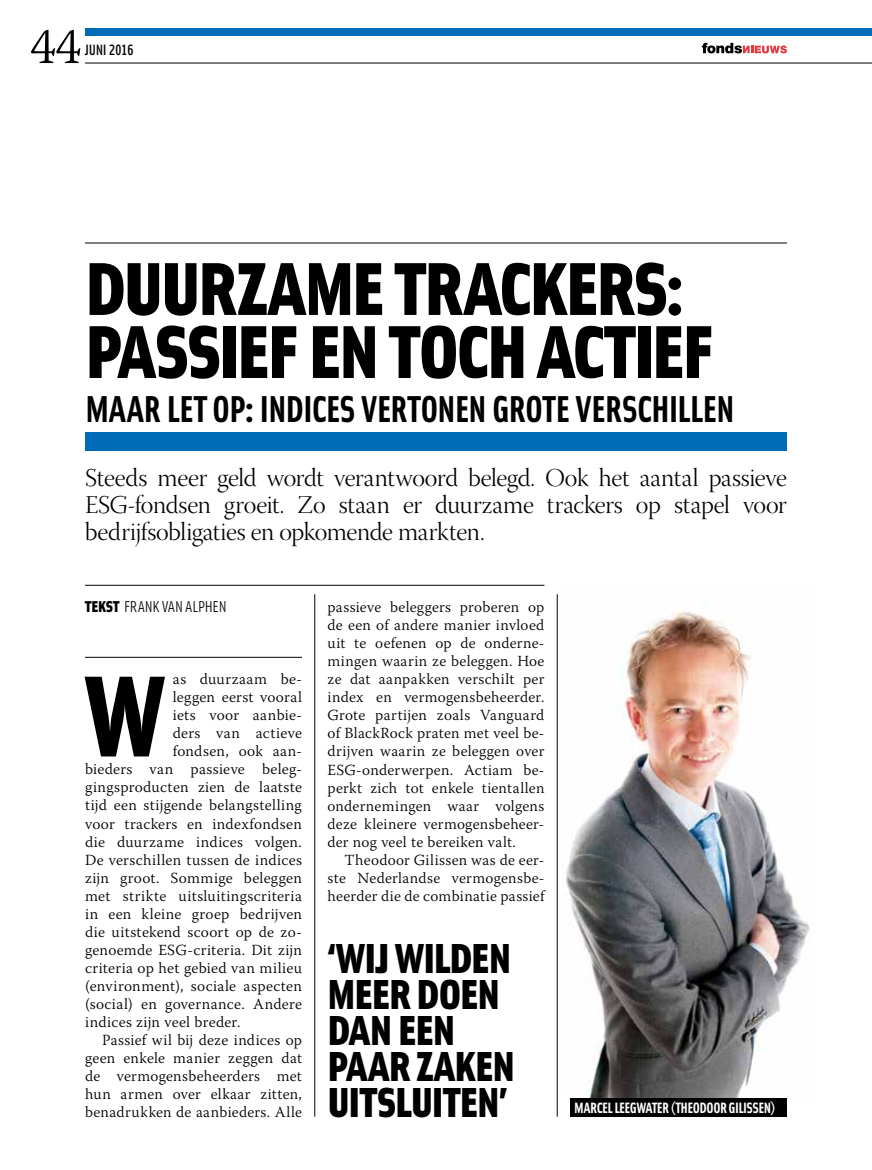
<style>
.page{position:relative;width:872px;height:1170px;background:#fff}
.page>*{position:absolute;margin:0;border:0;box-sizing:border-box;transform-origin:0 0}
.t1{font:900 115.5px "Solex";color:#000}
.t2{font:900 75px/63px "Solex";letter-spacing:-.03em;color:#000}
.t3{font:300 51px "Warnock Pro";color:#000}
.t4{font:900 42px/36px "Solex";letter-spacing:-.025em;color:#000}
.t5{font:700 37.5px "Solex";letter-spacing:-.025em;color:#000}
.t6{font:25.5px/27px "Warnock Pro Light Disp";letter-spacing:-.015em;color:#000;text-align:justify}
.t7{font:15.75px "Solex";letter-spacing:-.015em;color:#000}
.t8{font:300 15.3px/18px "Warnock Pro";letter-spacing:.02em;color:#000;text-align:justify}
.t9{font:700 15px "Solex";letter-spacing:-.035em;color:#fff}
.t10{font:500 15px "Solex";color:#000}
.s1{font-family:"Solex Medium Lining";font-weight:400}
.s2{font-weight:900}
</style>
<div class="page">
<hr style="left:314px;top:594px;width:1px;height:522px;background:#000">
<hr style="left:557px;top:594px;width:1px;height:522px;background:#000">
<div style="left:85px;top:432px;width:702px;height:18px;background:#006bb6"></div>
<hr style="left:85px;top:243px;width:702px;height:1px;background:#000">
<hr style="left:85px;top:585px;width:459px;height:1px;background:#000">
<img style="left:566px;top:610px;width:244px;height:488px">
<div style="left:570px;top:1098px;width:217px;height:18px;background:#000"></div>
<hr style="left:85px;top:657px;width:217px;height:1px;background:#000">
<div style="left:85px;top:29px;width:787px;height:7px;background:#006bb6"></div>
<svg style="left:702px;top:43px;width:85px;height:10px"></svg>
<hr style="left:85px;top:63px;width:787px;height:1px;background:#000">
<h3 class="t3" style="left:30px;top:16px;width:52px">44</h3>
<p class="t10" style="left:85px;top:40px;width:50px">JUNI <span class="s1">2016</span></p>
<h2 class="t2" style="left:85px;top:252px;width:629px">DUURZAME TRACKERS:<br>PASSIEF EN TOCH ACTIEF</h2>
<h3 class="t5" style="left:85px;top:384px;width:651px">MAAR LET OP: INDICES VERTONEN GROTE VERSCHILLEN</h3>
<h3 class="t6" style="left:85px;top:467px;width:703px">Steeds meer geld wordt verantwoord belegd. Ook het aantal passieve ESG-fondsen groeit. Zo staan er duurzame trackers op stapel voor bedrijfsobligaties en opkomende markten.</h3>
<p class="t7" style="left:85px;top:597px;width:143px"><span class="s2">TEKST</span> FRANK VAN ALPHEN</p>
<p class="t8" style="left:327px;top:598px;width:218px">passieve beleggers proberen op de een of andere manier invloed uit te oefenen op de onderne&shy;mingen waarin ze beleggen. Hoe ze dat aanpakken verschilt per index en vermogensbeheerder.<br>Grote partijen zoals Vanguard of BlackRock praten met veel be&shy;drijven waarin ze beleggen over ESG-onderwerpen. Actiam be&shy;perkt zich tot enkele tientallen ondernemingen waar volgens deze kleinere vermogensbeheer&shy;der nog veel te bereiken valt.</p>
<p class="t8" style="left:327px;top:850px;width:218px;text-indent:17px">Theodoor Gilissen was de eer&shy;ste Nederlandse vermogensbe&shy;heerder die de combinatie passief</p>
<p class="t8" style="left:173px;top:670px;width:131px">as duurzaam be-</p>
<p class="t8" style="left:173px;top:688px;width:131px">leggen eerst vooral</p>
<p class="t8" style="left:173px;top:706px;width:131px">iets voor aanbie-</p>
<p class="t8" style="left:173px;top:724px;width:131px">ders van actieve</p>
<p class="t8" style="left:173px;top:742px;width:131px">fondsen, ook aan-</p>
<p class="t8" style="left:85px;top:760px;width:218px">bieders van passieve beleg-</p>
<p class="t8" style="left:85px;top:778px;width:218px">gingsproducten zien de laatste</p>
<p class="t8" style="left:85px;top:796px;width:218px">tijd een stijgende belangstelling</p>
<p class="t8" style="left:85px;top:814px;width:218px">voor trackers en indexfondsen</p>
<p class="t8" style="left:85px;top:832px;width:218px">die duurzame indices volgen.</p>
<p class="t8" style="left:85px;top:850px;width:218px">De verschillen tussen de indices</p>
<p class="t8" style="left:85px;top:868px;width:218px">zijn groot. Sommige beleggen</p>
<p class="t8" style="left:85px;top:886px;width:218px">met strikte uitsluitingscriteria</p>
<p class="t8" style="left:85px;top:904px;width:218px">in een kleine groep bedrijven</p>
<p class="t8" style="left:85px;top:922px;width:218px">die uitstekend scoort op de zo-</p>
<p class="t8" style="left:85px;top:940px;width:218px">genoemde ESG-criteria. Dit zijn</p>
<p class="t8" style="left:85px;top:958px;width:218px">criteria op het gebied van milieu</p>
<p class="t8" style="left:85px;top:976px;width:218px">(environment), sociale aspecten</p>
<p class="t8" style="left:85px;top:994px;width:218px">(social) en governance. Andere</p>
<p class="t8" style="left:85px;top:1012px;width:157px">indices zijn veel breder.</p>
<p class="t8" style="left:102px;top:1030px;width:201px">Passief wil bij deze indices op</p>
<p class="t8" style="left:85px;top:1048px;width:218px">geen enkele manier zeggen dat</p>
<p class="t8" style="left:85px;top:1066px;width:218px">de vermogensbeheerders met</p>
<p class="t8" style="left:85px;top:1084px;width:218px">hun armen over elkaar zitten,</p>
<p class="t8" style="left:85px;top:1102px;width:218px">benadrukken de aanbieders. Alle</p>
<h1 class="t1" style="left:85px;top:635px;width:81px">W</h1>
<h3 class="t4" style="left:327px;top:937px;width:189px">‘WIJ WILDEN<br>MEER DOEN<br>DAN EEN<br>PAAR ZAKEN<br>UITSLUITEN’</h3>
<p class="t9" style="left:574px;top:1097px;width:203px">MARCEL LEEGWATER (THEODOOR GILISSEN)</p>
</div>
